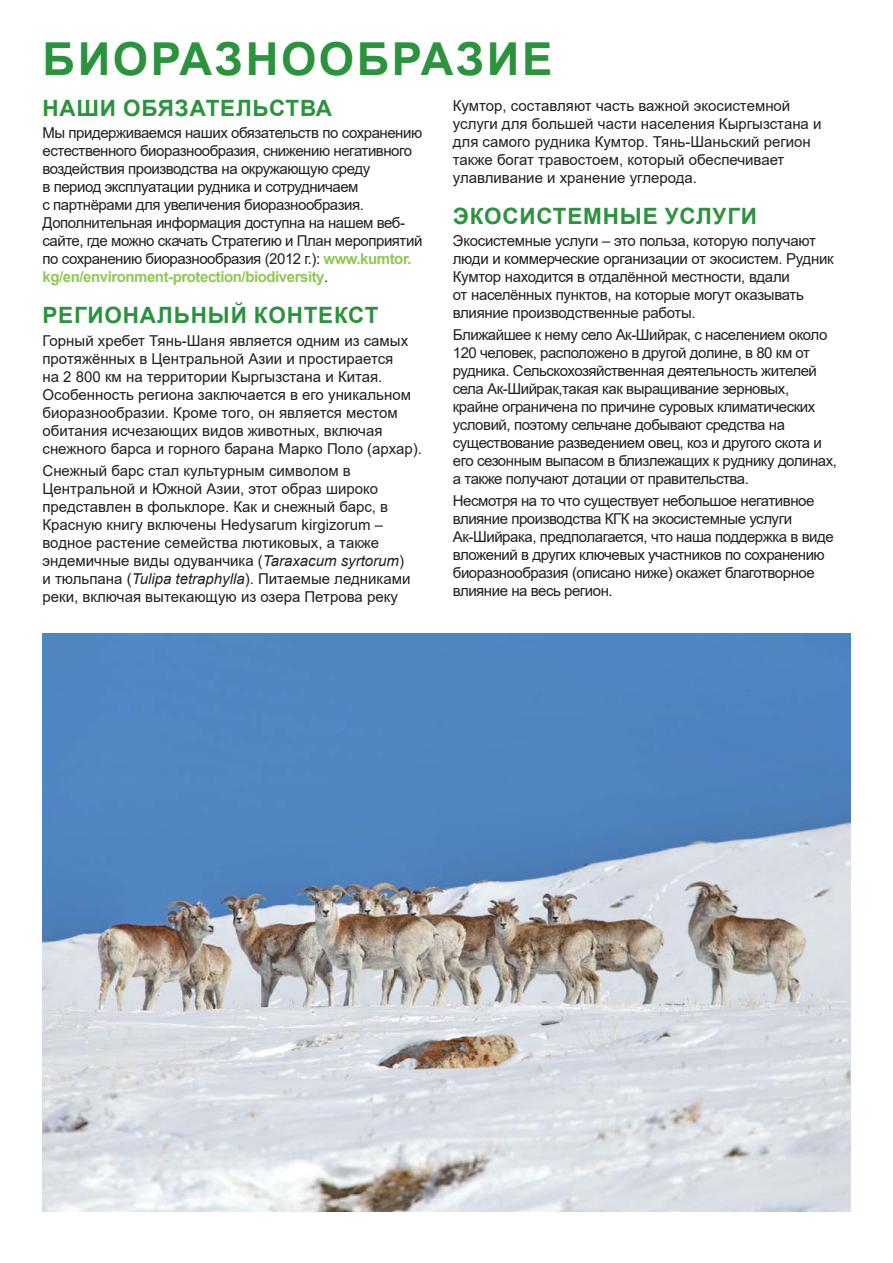
<style>
.page{position:relative;width:893px;height:1263px;background:#fff}
.page>*{position:absolute;margin:0;border:0;box-sizing:border-box;transform-origin:0 0}
.t1{font:700 45.45px "Arial";letter-spacing:.055em;color:#2b933e}
.t2{font:700 22.5px "Arial";letter-spacing:.035em;color:#2b933e}
.t3{font:15px/18px "Arial";letter-spacing:-.03em;color:#231f20}
.t4{font:15px/18px "Arial";color:#231f20}
.s1{font-weight:700;color:#8fc856}
.s2{font-style:italic}
</style>
<div class="page">
<img style="left:43px;top:634px;width:807px;height:578px">
<h1 class="t1" style="left:43px;top:27px;width:35px">Био</h1>
<h1 class="t1" style="left:151px;top:27px;width:131px">разноо</h1>
<h1 class="t1" style="left:357px;top:27px;width:162px">бразие</h1>
<h2 class="t2" style="left:43px;top:92px;width:194px">Наши обязатель</h2>
<h2 class="t2" style="left:269px;top:92px;width:65px">ства</h2>
<p class="t3" style="left:43px;top:124px;width:381px">Мы придерживаемся наших обязательств по сохранению естественного биоразнообразия, снижению негативного воздействия производства на окружающую среду<br>в период эксплуатации рудника и сотрудничаем<br>с партнёрами для увеличения биоразнообразия.<br>Дополнительная информация доступна на нашем веб&shy;сайте, где можно скачать Стратегию и План мероприятий по сохранению биоразнообразия (2012 г.): <span class="s1">www.kumtor. kg/en/environment-protection/biodiversity</span>.</p>
<h2 class="t2" style="left:43px;top:300px;width:63px">Регион</h2>
<h2 class="t2" style="left:140px;top:300px;width:35px">альн</h2>
<h2 class="t2" style="left:208px;top:300px;width:63px">ый кон</h2>
<h2 class="t2" style="left:304px;top:300px;width:76px">текст</h2>
<p class="t4" style="left:43px;top:331px;width:381px">Горный хребет Тянь-Шаня является одним из самых протяжённых в Центральной Азии и простирается<br>на 2 800 км на территории Кыргызстана и Китая.<br>Особенность региона заключается в его уникальном биоразнообразии. Кроме того, он является местом обитания исчезающих видов животных, включая снежного барса и горного барана Марко Поло (архар).</p>
<p class="t4" style="left:43px;top:461px;width:369px">Снежный барс стал культурным символом в Центральной и Южной Азии, этот образ широко представлен в фольклоре. Как и снежный барс, в Красную книгу включены Hedysarum kirgizorum – водное растение семейства лютиковых, а также эндемичные виды одуванчика (<span class="s2">Taraxacum syrtorum</span>) и тюльпана (<span class="s2">Tulipa tetraphylla</span>). П итаемые ледниками реки, включая вытекающую из озера П етрова реку</p>
<p class="t4" style="left:453px;top:96px;width:370px">Кумтор, составляют часть важной экосистемной услуги для большей части населения Кыргызстана и для самого рудника Кумтор. Тянь-Шаньский регион также богат травостоем, который обеспечивает улавливание и хранение углерода.</p>
<h2 class="t2" style="left:453px;top:200px;width:132px">Экосистемн</h2>
<h2 class="t2" style="left:620px;top:200px;width:135px">ые услуги</h2>
<p class="t3" style="left:453px;top:232px;width:382px">Экосистемные услуги – это польза, которую получают люди и коммерческие организации от экосистем. Рудник Кумтор находится в отдалённой местности, вдали<br>от населённых пунктов, на которые могут оказывать влияние производственные работы.</p>
<p class="t3" style="left:453px;top:326px;width:386px">Ближайшее к нему село Ак-Шийрак, с населением около 120 человек, расположено в другой долине, в 80 км от рудника. Сельскохозяйственная деятельность жителей села Ак-Шийрак,такая как выращивание зерновых, крайне ограничена по причине суровых климатических условий, поэтому сельчане добывают средства на существование разведением овец, коз и другого скота и его сезонным выпасом в близлежащих к руднику долинах, а также получают дотации от правительства.</p>
<p class="t3" style="left:453px;top:492px;width:382px">Н есмотря на то что существует небольшое негативное влияние производства КГК на экосистемные услуги Ак-Шийрака, предполагается, что наша поддержка в виде вложений в других ключевых участников по сохранению биоразнообразия (описано ниже) окажет благотворное влияние на весь регион.</p>
</div>
